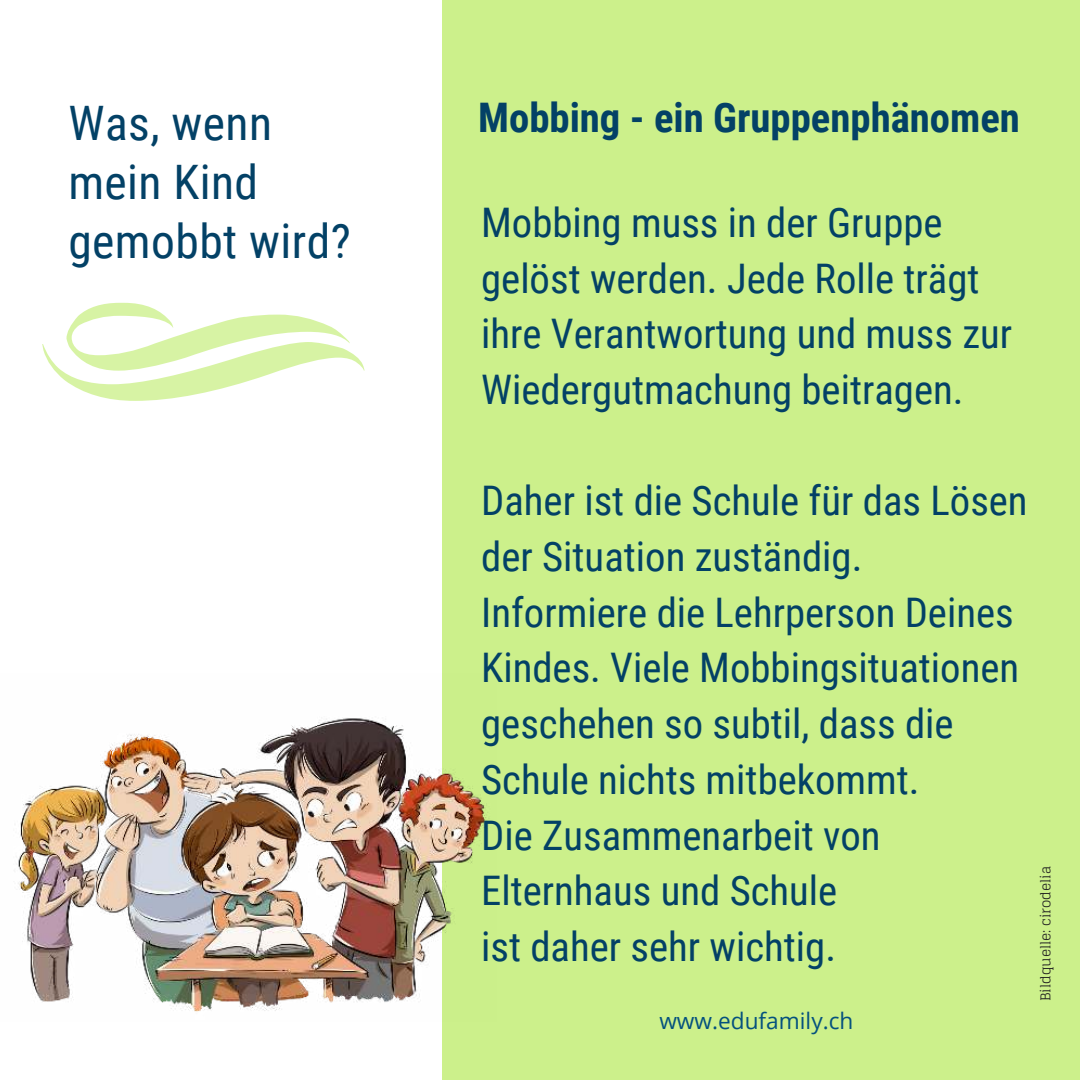
<style>
.page{position:relative;width:1080px;height:1080px;background:#fff}
.page>*{position:absolute;margin:0;border:0;box-sizing:border-box;transform-origin:0 0}
.t1{font:47.48px/58.9px "Roboto Condensed";letter-spacing:.01em;color:#034166}
.t2{font:40.73px/55.6px "Roboto Condensed";color:#034166}
.t3{font:700 40.73px "Roboto Condensed";color:#034166}
.t4{font:22.72px "Open Sans";color:#04517e}
.t5{font:13.5px "Glegoo";color:#222}
</style>
<div class="page">
<div style="left:442px;top:0;width:638px;height:1080px;background:#ccf08b"></div>
<svg style="left:42px;top:303px;width:322px;height:98px"></svg>
<img style="left:18px;top:718px;width:472px;height:294px">
<p class="t1" style="left:68px;top:91px;width:284px">Was, wenn mein Kind gemobbt wird?</p>
<p class="t3" style="left:478px;top:89px;width:543px">Mobbing - ein Gruppenphänomen</p>
<p class="t2" style="left:481px;top:193px;width:533px">Mobbing muss in der Gruppe gelöst werden. Jede Rolle trägt ihre Verantwortung und muss zur<br>Wiedergutmachung beitragen.</p>
<p class="t2" style="left:481px;top:472px;width:548px">Daher ist die Schule für das Lösen der Situation zuständig.<br>Informiere die Lehrperson Deines<br>Kindes. Viele Mobbingsituationen geschehen so subtil, dass die<br>Schule nichts mitbekommt.<br>Die Zusammenarbeit von<br>Elternhaus und Schule<br>ist daher sehr wichtig.</p>
<p class="t4" style="left:659px;top:1005px;width:196px">www.edufamily.ch</p>
<p class="t5" style="left:1038px;top:1001px;width:137px;rotate:-90deg">Bildquelle: cirodelia</p>
</div>
